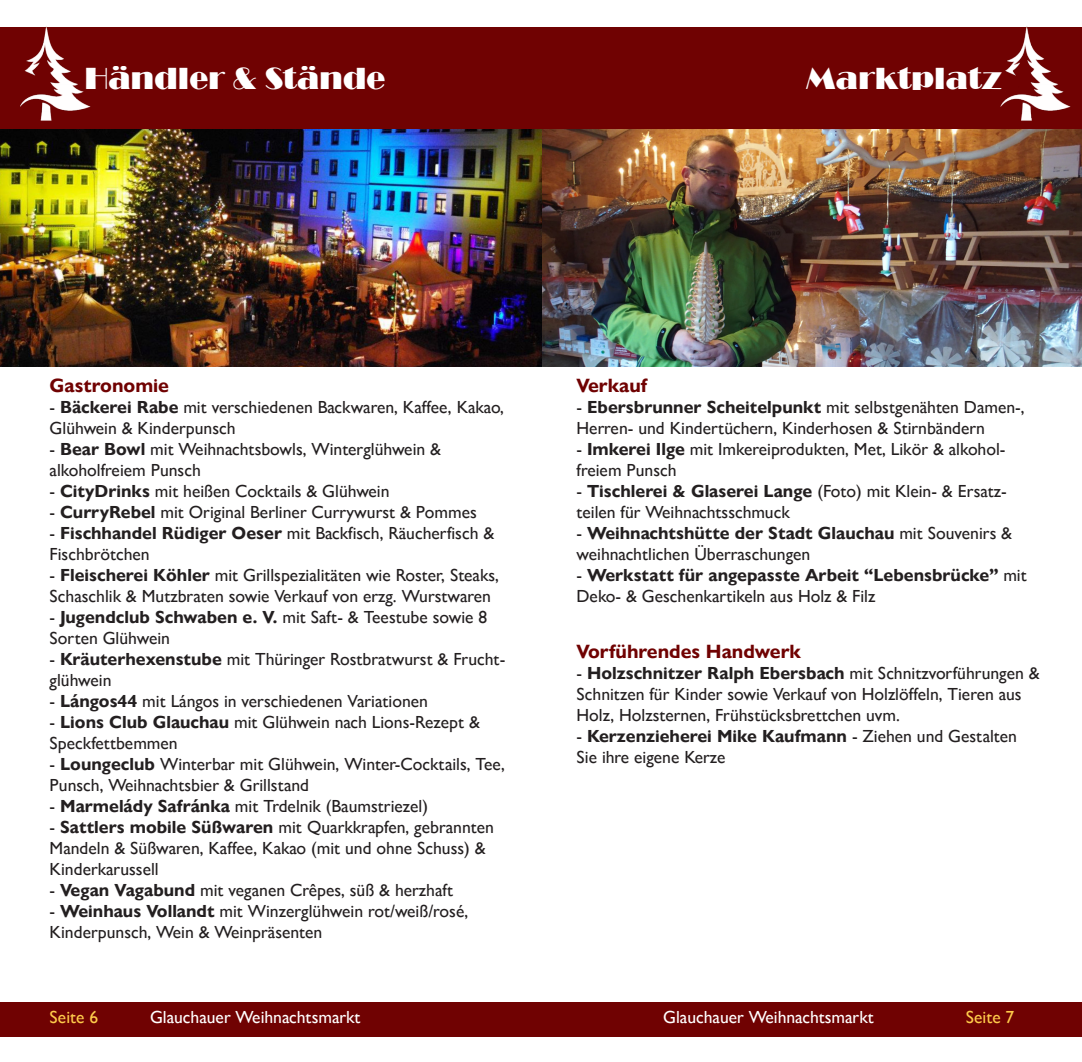
<style>
.page{position:relative;width:1082px;height:1062px;background:#fff}
.page>*{position:absolute;margin:0;border:0;box-sizing:border-box;transform-origin:0 0}
.t1{font:31.5px "Broadway";color:#fff}
.t2{font:700 19.25px "Gill Sans Nova";color:#700202}
.t3{font:17.5px/21px "Gill Sans Nova";color:#231f20}
.t4{font:700 17.5px/21px "Gill Sans Nova";color:#231f20}
.t5{font:17.5px "Gill Sans Nova";color:#fff}
.t6{font:17.5px "Gill Sans Nova";color:#ffcc4b}
.s1{font-weight:700}
.s2{font-weight:400}
</style>
<div class="page">
<img style="left:541px;top:128px;width:540px;height:238px">
<img style="left:0;top:128px;width:541px;height:238px">
<div style="left:0;top:1002px;width:1081px;height:35px;background:#700202"></div>
<div style="left:0;top:27px;width:1081px;height:101px;background:#700202"></div>
<img style="left:947px;top:26px;width:125px;height:114px">
<img style="left:0;top:26px;width:93px;height:114px">
<h1 class="t1" style="left:85px;top:60px;width:302px">Händler &amp; Stände</h1>
<h1 class="t1" style="left:806px;top:60px;width:198px">Marktplatz</h1>
<p class="t2" style="left:50px;top:378px;width:121px">Gastronomie</p>
<p class="t3" style="left:50px;top:398px;width:456px">- <span class="s1">Bäckerei Rabe</span> mit verschiedenen Backwaren, Kaffee, Kakao,<br>Glühwein &amp; Kinderpunsch</p>
<p class="t3" style="left:50px;top:440px;width:393px">- <span class="s1">Bear Bowl</span> mit Weihnachtsbowls, Winterglühwein &amp; alkoholfreiem Punsch</p>
<p class="t3" style="left:50px;top:482px;width:341px">- <span class="s1">CityDrinks</span> mit heißen Cocktails &amp; Glühwein</p>
<p class="t3" style="left:50px;top:503px;width:429px">- <span class="s1">CurryRebel</span> mit Original Berliner Currywurst &amp; Pommes</p>
<p class="t3" style="left:50px;top:524px;width:446px">- <span class="s1">Fischhandel Rüdiger Oeser</span> mit Backfisch, Räucherfisch &amp;<br>Fischbrötchen</p>
<p class="t3" style="left:50px;top:566px;width:451px">- <span class="s1">Fleischerei Köhler</span> mit Grillspezialitäten wie Roster, Steaks,<br>Schaschlik &amp; Mutzbraten sowie Verkauf von erzg. Wurstwaren</p>
<p class="t3" style="left:50px;top:608px;width:439px">- <span class="s1">Jugendclub Schwaben e. V.</span> mit Saft- &amp; Teestube sowie 8<br>Sorten Glühwein</p>
<p class="t3" style="left:50px;top:650px;width:457px">- <span class="s1">Kräuterhexenstube</span> mit Thüringer Rostbratwurst &amp; Frucht&shy;glühwein</p>
<p class="t3" style="left:50px;top:692px;width:380px">- <span class="s1">Lángos44</span> mit Lángos in verschiedenen Variationen</p>
<p class="t3" style="left:50px;top:713px;width:432px">- <span class="s1">Lions Club Glauchau</span> mit Glühwein nach Lions-Rezept &amp;<br>Speckfettbemmen</p>
<p class="t3" style="left:50px;top:755px;width:457px">- <span class="s1">Loungeclub</span> Winterbar mit Glühwein, Winter-Cocktails, Tee,<br>Punsch, Weihnachtsbier &amp; Grillstand</p>
<p class="t3" style="left:50px;top:797px;width:380px">- <span class="s1">Marmelády Safránka</span> mit Trdelnik (Baumstriezel)</p>
<p class="t3" style="left:50px;top:818px;width:446px">- <span class="s1">Sattlers mobile Süßwaren</span> mit Quarkkrapfen, gebrannten<br>Mandeln &amp; Süßwaren, Kaffee, Kakao (mit und ohne Schuss) &amp;<br>Kinderkarussell</p>
<p class="t3" style="left:50px;top:881px;width:405px">- <span class="s1">Vegan Vagabund</span> mit veganen Crêpes, süß &amp; herzhaft</p>
<p class="t3" style="left:50px;top:902px;width:420px">- <span class="s1">Weinhaus Vollandt</span> mit Winzerglühwein rot/weiß/rosé,<br>Kinderpunsch, Wein &amp; Weinpräsenten</p>
<p class="t2" style="left:576px;top:378px;width:72px">Verkauf</p>
<p class="t3" style="left:576px;top:398px;width:449px">- <span class="s1">Ebersbrunner Scheitelpunkt</span> mit selbstgenähten Damen-,<br>Herren- und Kindertüchern, Kinderhosen &amp; Stirnbändern</p>
<p class="t3" style="left:576px;top:440px;width:430px">- <span class="s1">Imkerei Ilge</span> mit Imkereiprodukten, Met, Likör &amp; alkohol&shy;freiem Punsch</p>
<p class="t3" style="left:576px;top:482px;width:432px">- <span class="s1">Tischlerei &amp; Glaserei Lange</span> (Foto) mit Klein- &amp; Ersatz&shy;teilen für Weihnachtsschmuck</p>
<p class="t3" style="left:576px;top:524px;width:437px">- <span class="s1">Weihnachtshütte der Stadt Glauchau</span> mit Souvenirs &amp; weihnachtlichen Überraschungen</p>
<p class="t4" style="left:576px;top:566px;width:452px"><span class="s2">-</span> Werkstatt für angepasste Arbeit “Lebensbrücke” <span class="s2">mit<br>Deko- &amp; Geschenkartikeln aus Holz &amp; Filz</span></p>
<p class="t2" style="left:576px;top:644px;width:226px">Vorführendes Handwerk</p>
<p class="t3" style="left:576px;top:664px;width:464px">- <span class="s1">Holzschnitzer Ralph Ebersbach</span> mit Schnitzvorführungen &amp;<br>Schnitzen für Kinder sowie Verkauf von Holzlöffeln, Tieren aus<br>Holz, Holzsternen, Frühstücksbrettchen uvm.</p>
<p class="t3" style="left:576px;top:727px;width:442px">- <span class="s1">Kerzenzieherei Mike Kaufmann</span> - Ziehen und Gestalten<br>Sie ihre eigene Kerze</p>
<p class="t6" style="left:50px;top:1010px;width:50px">Seite 6</p>
<p class="t5" style="left:150px;top:1010px;width:212px">Glauchauer Weihnachtsmarkt</p>
<p class="t5" style="left:663px;top:1010px;width:212px">Glauchauer Weihnachtsmarkt</p>
<p class="t6" style="left:965px;top:1010px;width:50px">Seite 7</p>
</div>
